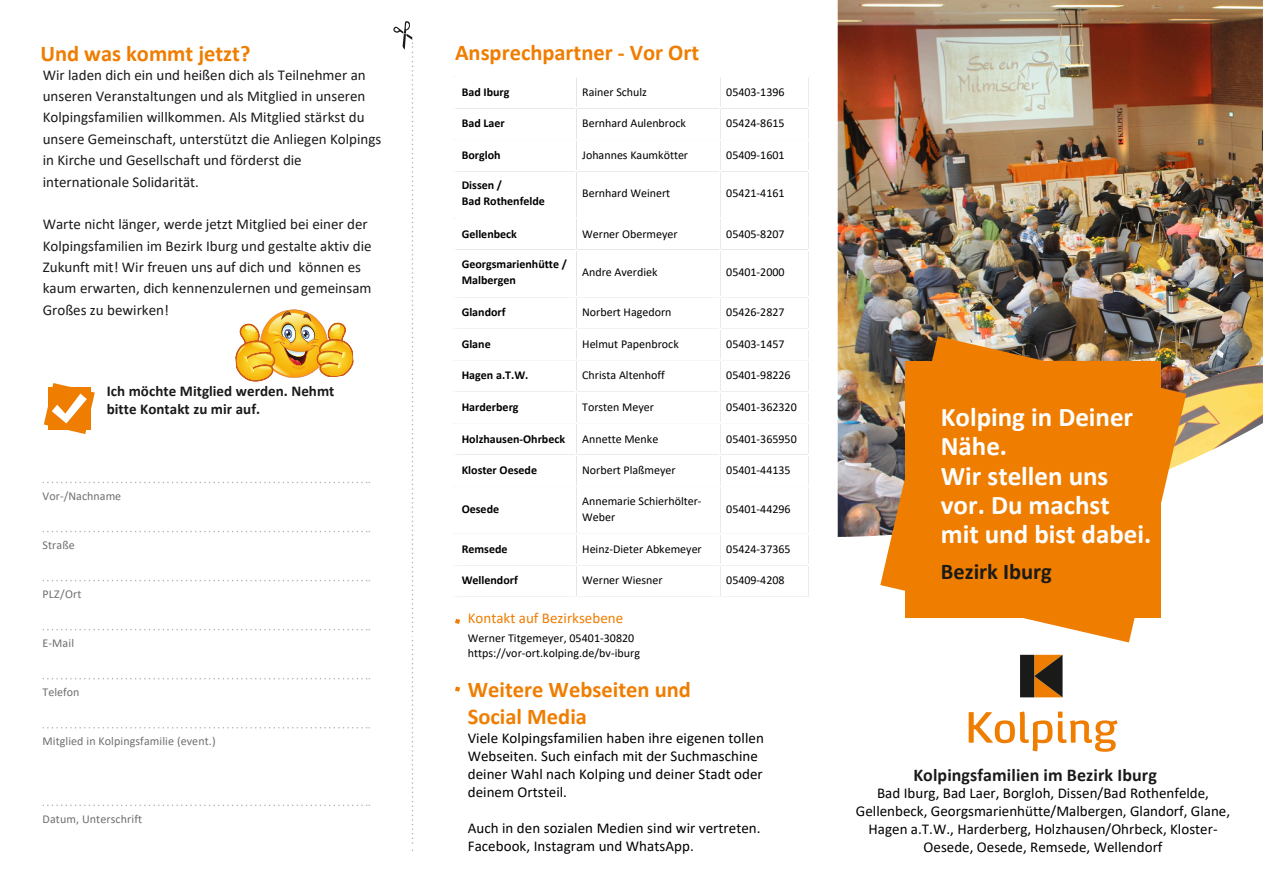
<style>
.page{position:relative;width:1263px;height:894px;background:#fff}
.page>*{position:absolute;margin:0;border:0;box-sizing:border-box;transform-origin:0 0}
.t1{font:700 27px/29.2px "Calibri";color:#fff}
.t2{font:700 22.5px/27px "Calibri";color:#ef7d00}
.t3{font:700 22.5px "Calibri";color:#1a1a19}
.t4{font:700 18px "Calibri";letter-spacing:.005em;color:#1a1a19}
.t5{font:15px/21.3px "Calibri";color:#1a1a19}
.t6{font:15px/18px "Calibri";letter-spacing:.005em;color:#000}
.t7{font:700 15px/18px "Calibri";letter-spacing:.005em;color:#1a1a19}
.t8{font:15px "Calibri";color:#ef7d00}
.t9{font:12px/16px "Calibri";color:#000}
.t10{font:700 12px/16px "Calibri";color:#000}
.t11{font:12px "Calibri";letter-spacing:.01em;color:#706f6f}
</style>
<div class="page">
<img style="left:838px;top:0;width:425px;height:537px">
<svg style="left:44px;top:383px;width:51px;height:51px"></svg>
<svg style="left:43px;top:481px;width:327px;height:2px"></svg>
<svg style="left:43px;top:530px;width:327px;height:2px"></svg>
<svg style="left:43px;top:580px;width:327px;height:1px"></svg>
<svg style="left:43px;top:629px;width:327px;height:1px"></svg>
<svg style="left:43px;top:678px;width:327px;height:1px"></svg>
<svg style="left:43px;top:727px;width:327px;height:1px"></svg>
<svg style="left:43px;top:804px;width:327px;height:1px"></svg>
<svg style="left:393px;top:21px;width:20px;height:829px"></svg>
<svg style="left:455px;top:618px;width:5px;height:5px"></svg>
<svg style="left:455px;top:686px;width:5px;height:5px"></svg>
<svg style="left:880px;top:336px;width:306px;height:306px;background:#e28a28"></svg>
<svg style="left:969px;top:711px;width:148px;height:40px"></svg>
<svg style="left:1020px;top:654px;width:42px;height:43px;background:#644018"></svg>
<svg style="left:235px;top:309px;width:119px;height:73px"></svg>
<h5 class="t2" style="left:40px;top:42px;width:212px">Und was kommt jetzt?</h5>
<p class="t5" style="left:43px;top:65px;width:340px">Wir laden dich ein und heißen dich als Teilnehmer an unseren Veranstaltungen und als Mitglied in unseren Kolpingsfamilien willkommen. Als Mitglied stärkst du unsere Gemeinschaft, unterstützt die Anliegen Kolpings in Kirche und Gesellschaft und förderst die internationale Solidarität.</p>
<h1 class="t5" style="left:43px;top:215px;width:330px">Warte nicht länger, werde jetzt Mitglied bei einer der Kolpingsfamilien im Bezirk Iburg und gestalte aktiv die Zukunft mit! Wir freuen uns auf dich und können es kaum erwarten, dich kennenzulernen und gemeinsam Großes zu bewirken!</h1>
<p class="t7" style="left:107px;top:383px;width:229px">Ich möchte Mitglied werden. Nehmt bitte Kontakt zu mir auf.</p>
<p class="t11" style="left:43px;top:491px;width:80px">Vor-/Nachname</p>
<p class="t11" style="left:43px;top:540px;width:34px">Straße</p>
<p class="t11" style="left:43px;top:589px;width:41px">PLZ/Ort</p>
<p class="t11" style="left:43px;top:638px;width:33px">E-Mail</p>
<p class="t11" style="left:43px;top:687px;width:38px">Telefon</p>
<p class="t11" style="left:43px;top:736px;width:175px">Mitglied in Kolpingsfamilie (event.)</p>
<h5 class="t11" style="left:43px;top:813px;width:101px">Datum, Unterschrift</h5>
<p class="t2" style="left:455px;top:41px;width:246px">Ansprechpartner - Vor Ort</p>
<h2 class="t10" style="left:462px;top:85px;width:49px">Bad Iburg</h2>
<h5 class="t9" style="left:582px;top:85px;width:66px">Rainer Schulz</h5>
<h5 class="t9" style="left:726px;top:85px;width:60px">05403-1396</h5>
<p class="t10" style="left:462px;top:116px;width:45px">Bad Laer</p>
<p class="t9" style="left:582px;top:116px;width:105px">Bernhard Aulenbrock</p>
<p class="t9" style="left:726px;top:116px;width:60px">05424-8615</p>
<h4 class="t10" style="left:462px;top:148px;width:40px">Borgloh</h4>
<p class="t9" style="left:582px;top:148px;width:107px">Johannes Kaumkötter</p>
<p class="t9" style="left:726px;top:148px;width:60px">05409-1601</p>
<p class="t10" style="left:462px;top:178px;width:42px">Dissen /</p>
<p class="t10" style="left:462px;top:194px;width:85px">Bad Rothenfelde</p>
<p class="t9" style="left:582px;top:186px;width:90px">Bernhard Weinert</p>
<p class="t9" style="left:726px;top:186px;width:60px">05421-4161</p>
<p class="t10" style="left:462px;top:226px;width:57px">Gellenbeck</p>
<h2 class="t9" style="left:582px;top:226px;width:97px">Werner Obermeyer</h2>
<p class="t9" style="left:726px;top:226px;width:60px">05405-8207</p>
<p class="t10" style="left:462px;top:257px;width:107px">Georgsmarienhütte /<br>Malbergen</p>
<p class="t9" style="left:582px;top:265px;width:77px">Andre Averdiek</p>
<p class="t9" style="left:726px;top:265px;width:60px">05401-2000</p>
<p class="t10" style="left:462px;top:305px;width:45px">Glandorf</p>
<p class="t9" style="left:582px;top:305px;width:91px">Norbert Hagedorn</p>
<p class="t9" style="left:726px;top:305px;width:60px">05426-2827</p>
<p class="t10" style="left:462px;top:337px;width:30px">Glane</p>
<p class="t9" style="left:582px;top:337px;width:98px">Helmut Papenbrock</p>
<p class="t9" style="left:726px;top:337px;width:60px">05403-1457</p>
<p class="t10" style="left:462px;top:368px;width:68px">Hagen a.T.W.</p>
<p class="t9" style="left:582px;top:368px;width:84px">Christa Altenhoff</p>
<p class="t9" style="left:726px;top:368px;width:66px">05401-98226</p>
<p class="t10" style="left:462px;top:400px;width:58px">Harderberg</p>
<p class="t9" style="left:582px;top:400px;width:73px">Torsten Meyer</p>
<p class="t9" style="left:726px;top:400px;width:72px">05401-362320</p>
<p class="t10" style="left:462px;top:431px;width:105px">Holzhausen-Ohrbeck</p>
<p class="t9" style="left:582px;top:431px;width:78px">Annette Menke</p>
<p class="t9" style="left:726px;top:431px;width:72px">05401-365950</p>
<p class="t10" style="left:462px;top:463px;width:77px">Kloster Oesede</p>
<p class="t9" style="left:582px;top:463px;width:95px">Norbert Plaßmeyer</p>
<p class="t9" style="left:726px;top:463px;width:66px">05401-44135</p>
<p class="t10" style="left:462px;top:501px;width:39px">Oesede</p>
<p class="t9" style="left:582px;top:493px;width:121px">Annemarie Schierhölter-<br>Weber</p>
<p class="t9" style="left:726px;top:501px;width:66px">05401-44296</p>
<p class="t10" style="left:462px;top:541px;width:47px">Remsede</p>
<p class="t9" style="left:582px;top:541px;width:121px">Heinz-Dieter Abkemeyer</p>
<p class="t9" style="left:726px;top:541px;width:66px">05424-37365</p>
<p class="t10" style="left:462px;top:573px;width:58px">Wellendorf</p>
<p class="t9" style="left:582px;top:573px;width:82px">Werner Wiesner</p>
<p class="t9" style="left:726px;top:573px;width:60px">05409-4208</p>
<p class="t8" style="left:468px;top:611px;width:157px">Kontakt auf Bezirksebene</p>
<p class="t9" style="left:468px;top:631px;width:168px">Werner Titgemeyer, 05401-30820</p>
<p class="t9" style="left:468px;top:646px;width:174px">https://vor-ort.kolping.de/bv-iburg</p>
<h5 class="t2" style="left:468px;top:678px;width:225px">Weitere Webseiten und<br>Social Media</h5>
<h2 class="t6" style="left:468px;top:729px;width:298px">Viele Kolpingsfamilien haben ihre eigenen tollen Webseiten. Such einfach mit der Suchmaschine deiner Wahl nach Kolping und deiner Stadt oder deinem Ortsteil.</h2>
<h3 class="t6" style="left:468px;top:819px;width:294px">Auch in den sozialen Medien sind wir vertreten.<br>Facebook, Instagram und WhatsApp.</h3>
<p class="t1" style="left:941px;top:404px;width:212px">Kolping in Deiner<br>Nähe.<br>Wir stellen uns vor. Du machst mit und bist dabei.</p>
<p class="t3" style="left:941px;top:561px;width:112px">Bezirk Iburg</p>
<p class="t4" style="left:913px;top:767px;width:245px">Kolpingsfamilien im Bezirk Iburg</p>
<h2 class="t6" style="left:856px;top:784px;width:376px;text-align:center">Bad Iburg, Bad Laer, Borgloh, Dissen/Bad Rothenfelde, Gellenbeck, Georgsmarienhütte/Malbergen, Glandorf, Glane, Hagen a.T.W., Harderberg, Holzhausen/Ohrbeck, Kloster-Oesede, Oesede, Remsede, Wellendorf</h2>
</div>
